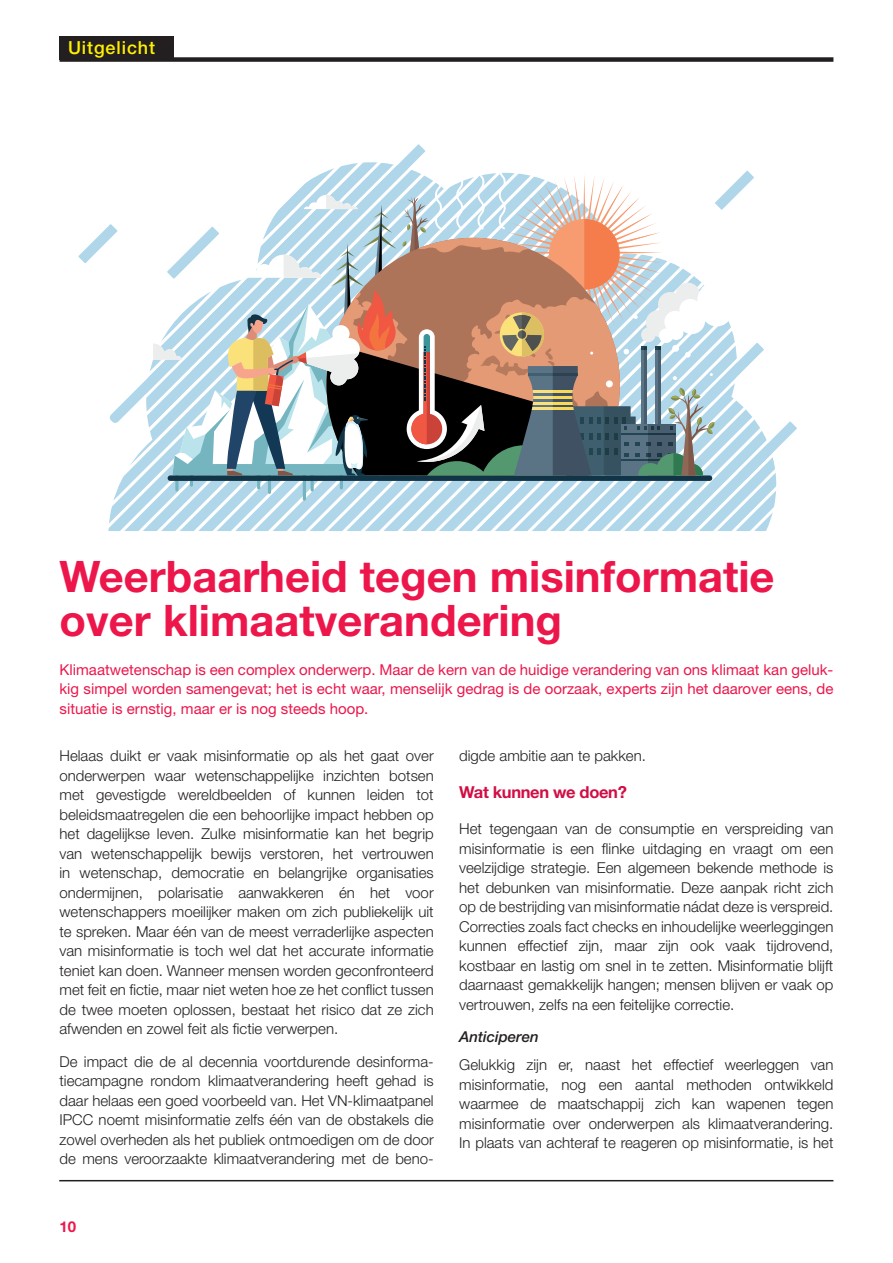
<style>
.page{position:relative;width:893px;height:1263px;background:#fff}
.page>*{position:absolute;margin:0;border:0;box-sizing:border-box;transform-origin:0 0}
.Titel_24pt_Helv_Bold{font:700 43.5px/43.5px "Helvetica Neue LT Std";color:#ed164b}
.t1{font:500 18px "Helvetica Neue LT Std";letter-spacing:.05em;color:#fff101}
.t2{font:700 16.5px "Helvetica Neue LT Std";letter-spacing:-.02em;color:#d20d44}
.t3{font:300 15px/19.5px "Helvetica Neue LT Std";color:#231f20;text-align:justify}
.t4{font:15px/19.5px "Helvetica Neue LT Std";color:#ed164b;text-align:justify}
.t5{font:italic 500 15px "Helvetica Neue LT Std";color:#231f20}
.t6{font:700 15px "Helvetica Neue LT Std";color:#ed164b}
</style>
<div class="page">
<div style="left:60px;top:57px;width:773px;height:5px;background:#231f20"></div>
<div style="left:60px;top:36px;width:114px;height:24px;background:#231f20"></div>
<hr style="left:59px;top:1180px;width:774px;height:1px;background:#231f20">
<svg style="left:440px;top:501px;width:335px;height:30px;fill:#b0d6ea"></svg>
<svg style="left:78px;top:226px;width:31px;height:37px"></svg>
<svg style="left:109px;top:224px;width:20px;height:199px"></svg>
<svg style="left:129px;top:144px;width:668px;height:357px"></svg>
<p class="t1" style="left:68px;top:37px;width:89px">Uitgelicht</p>
<p class="Titel_24pt_Helv_Bold" style="left:60px;top:554px;width:717px">Weerbaarheid tegen misinformatie over klimaatverandering</p>
<p class="t4" style="left:60px;top:660px;width:775px">Klimaatwetenschap is een complex onderwerp. Maar de kern van de huidige verandering van ons klimaat kan geluk&shy;kig simpel worden samengevat; het is echt waar, menselijk gedrag is de oorzaak, experts zijn het daarover eens, de situatie is ernstig, maar er is nog steeds hoop.</p>
<p class="t3" style="left:60px;top:746px;width:376px">Helaas duikt er vaak misinformatie op als het gaat over onderwerpen waar wetenschappelijke inzichten botsen met gevestigde wereldbeelden of kunnen leiden tot beleidsmaatregelen die een behoorlijke impact hebben op het dagelijkse leven. Zulke misinformatie kan het begrip van wetenschappelijk bewijs verstoren, het vertrouwen in wetenschap, democratie en belangrijke organisaties ondermijnen, polarisatie aanwakkeren én het voor wetenschappers moeilijker maken om zich publiekelijk uit te spreken. Maar één van de meest verraderlijke aspecten van misinformatie is toch wel dat het accurate informatie teniet kan doen. Wanneer mensen worden geconfronteerd met feit en fictie, maar niet weten hoe ze het conflict tussen de twee moeten oplossen, bestaat het risico dat ze zich afwenden en zowel feit als fictie verwerpen.</p>
<p class="t3" style="left:60px;top:1051px;width:376px">De impact die de al decennia voortdurende desinforma&shy;tiecampagne rondom klimaatverandering heeft gehad is daar helaas een goed voorbeeld van. Het VN-klimaatpanel IPCC noemt misinformatie zelfs één van de obstakels die zowel overheden als het publiek ontmoedigen om de door de mens veroorzaakte klimaatverandering met de beno-</p>
<p class="t3" style="left:459px;top:746px;width:188px">digde ambitie aan te pakken.</p>
<p class="t2" style="left:459px;top:782px;width:169px">Wat kunnen we doen?</p>
<p class="t3" style="left:459px;top:819px;width:376px">Het tegengaan van de consumptie en verspreiding van misinformatie is een flinke uitdaging en vraagt om een veelzijdige strategie. Een algemeen bekende methode is het debunken van misinformatie. Deze aanpak richt zich op de bestrijding van misinformatie nádat deze is verspreid.<br>Correcties zoals fact checks en inhoudelijke weerleggingen kunnen effectief zijn, maar zijn ook vaak tijdrovend, kostbaar en lastig om snel in te zetten. Misinformatie blijft daarnaast gemakkelijk hangen; mensen blijven er vaak op vertrouwen, zelfs na een feitelijke correctie.</p>
<p class="t5" style="left:459px;top:1028px;width:81px">Anticiperen</p>
<p class="t3" style="left:459px;top:1055px;width:376px">Gelukkig zijn er, naast het effectief weerleggen van misinformatie, nog een aantal methoden ontwikkeld waarmee de maatschappij zich kan wapenen tegen misinformatie over onderwerpen als klimaatverandering.<br>In plaats van achteraf te reageren op misinformatie, is het</p>
<p class="t6" style="left:60px;top:1217px;width:18px">10</p>
</div>
